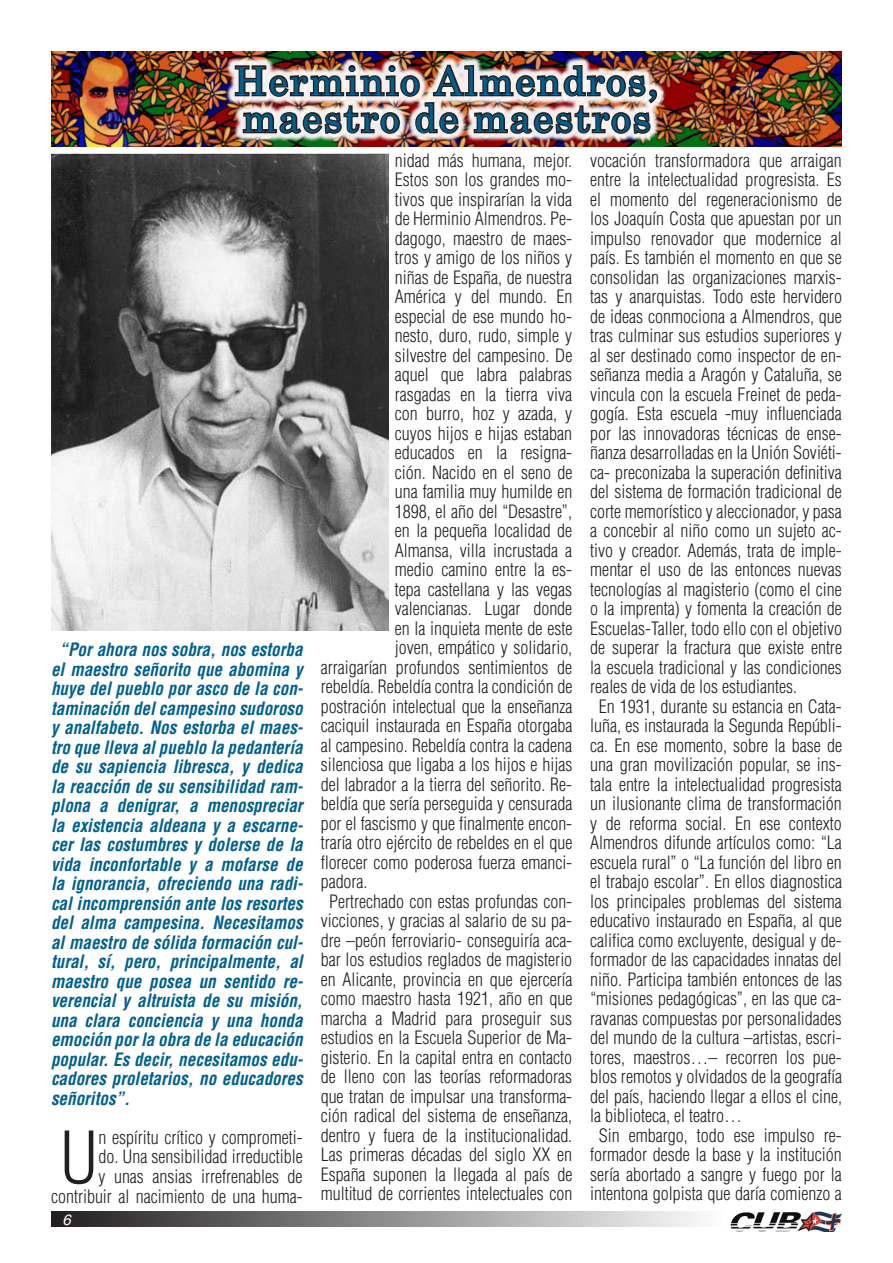
<style>
.page{position:relative;width:893px;height:1263px;background:#fff}
.page>*{position:absolute;margin:0;border:0;box-sizing:border-box;transform-origin:0 0}
.t1{font:300 condensed 70.05px "Helvetica LT Std";color:#231f20}
.t2{font:39px "Century Schoolbook";letter-spacing:.05em;color:#01608f}
.t3{font:300 condensed 18px/19.5px "Helvetica LT Std";color:#231f20;text-align:center}
.t4{font:italic 700 condensed 18px/19.5px "Helvetica LT Std";color:#01608f;text-align:justify;scale:.95 1}
.t5{font:italic 15px "Helvetica";color:#fff}
</style>
<div class="page">
<img style="left:51px;top:51px;width:790px;height:96px">
<div style="left:226px;top:56px;width:440px;height:87px;background:#fff;opacity:.93"></div>
<img style="left:233px;top:63px;width:425px;height:77px">
<img style="left:51px;top:154px;width:338px;height:476px">
<svg style="left:51px;top:1212px;width:646px;height:15px;background:#8b8889"></svg>
<img style="left:730px;top:1212px;width:112px;height:20px">
<p class="t2" style="left:234px;top:48px;width:426px">Herminio Almendros,</p>
<p class="t2" style="left:242px;top:85px;width:410px">maestro de maestros</p>
<p class="t4" style="left:51px;top:640px;width:267px;text-indent:9px">“Por ahora nos sobra, nos estorba el maestro señorito que abomina y huye del pueblo por asco de la con&shy;taminación del campesino sudoroso y analfabeto. Nos estorba el maes&shy;tro que lleva al pueblo la pedantería de su sapiencia libresca, y dedica la reacción de su sensibilidad ram&shy;plona a denigrar, a menospreciar la existencia aldeana y a escarne&shy;cer las costumbres y dolerse de la vida inconfortable y a mofarse de la ignorancia, ofreciendo una radi&shy;cal incomprensión ante los resortes del alma campesina. Necesitamos al maestro de sólida formación cul&shy;tural, sí, pero, principalmente, al maestro que posea un sentido re&shy;verencial y altruista de su misión, una clara conciencia y una honda emoción por la obra de la educación popular. Es decir, necesitamos edu&shy;cadores proletarios, no educadores señoritos”.</p>
<p class="t1" style="left:60px;top:1114px;width:40px">U</p>
<p class="t3" style="left:51px;top:1127px;width:253px;text-align:right">n espíritu crítico y comprometi-<br>do. Una sensibilidad irreductible<br>y unas ansias irrefrenables de contribuir al nacimiento de una huma-</p>
<p class="t5" style="left:63px;top:1211px;width:10px">6</p>
<p class="t3" style="left:395px;top:150px;width:179px">nidad más humana, mejor.</p>
<p class="t3" style="left:395px;top:170px;width:179px">Estos son los grandes mo-</p>
<p class="t3" style="left:395px;top:189px;width:179px">tivos que inspirarían la vida</p>
<p class="t3" style="left:395px;top:209px;width:179px">de Herminio Almendros. Pe-</p>
<p class="t3" style="left:395px;top:228px;width:179px">dagogo, maestro de maes-</p>
<p class="t3" style="left:395px;top:248px;width:179px">tros y amigo de los niños y</p>
<p class="t3" style="left:395px;top:267px;width:179px">niñas de España, de nuestra</p>
<p class="t3" style="left:395px;top:287px;width:179px">América y del mundo. En</p>
<p class="t3" style="left:395px;top:306px;width:179px">especial de ese mundo ho-</p>
<p class="t3" style="left:395px;top:326px;width:179px">nesto, duro, rudo, simple y</p>
<p class="t3" style="left:395px;top:345px;width:179px">silvestre del campesino. De</p>
<p class="t3" style="left:395px;top:365px;width:179px">aquel que labra palabras</p>
<p class="t3" style="left:395px;top:384px;width:179px">rasgadas en la tierra viva</p>
<p class="t3" style="left:395px;top:404px;width:179px">con burro, hoz y azada, y</p>
<p class="t3" style="left:395px;top:423px;width:179px">cuyos hijos e hijas estaban</p>
<p class="t3" style="left:395px;top:443px;width:179px">educados en la resigna-</p>
<p class="t3" style="left:395px;top:462px;width:179px">ción. Nacido en el seno de</p>
<p class="t3" style="left:395px;top:482px;width:179px">una familia muy humilde en</p>
<p class="t3" style="left:395px;top:501px;width:179px">1898, el año del “Desastre”,</p>
<p class="t3" style="left:395px;top:521px;width:179px">en la pequeña localidad de</p>
<p class="t3" style="left:395px;top:540px;width:179px">Almansa, villa incrustada a</p>
<p class="t3" style="left:395px;top:560px;width:179px">medio camino entre la es-</p>
<p class="t3" style="left:395px;top:579px;width:179px">tepa castellana y las vegas</p>
<p class="t3" style="left:395px;top:599px;width:179px">valencianas. Lugar donde</p>
<p class="t3" style="left:395px;top:618px;width:179px">en la inquieta mente de este</p>
<p class="t3" style="left:395px;top:638px;width:179px">joven, empático y solidario,</p>
<p class="t3" style="left:321px;top:657px;width:253px">arraigarían profundos sentimientos de</p>
<p class="t3" style="left:321px;top:677px;width:253px">rebeldía. Rebeldía contra la condición de</p>
<p class="t3" style="left:321px;top:696px;width:253px">postración intelectual que la enseñanza</p>
<p class="t3" style="left:321px;top:716px;width:253px">caciquil instaurada en España otorgaba</p>
<p class="t3" style="left:321px;top:735px;width:253px">al campesino. Rebeldía contra la cadena</p>
<p class="t3" style="left:321px;top:755px;width:253px">silenciosa que ligaba a los hijos e hijas</p>
<p class="t3" style="left:321px;top:774px;width:253px">del labrador a la tierra del señorito. Re-</p>
<p class="t3" style="left:321px;top:794px;width:253px">beldía que sería perseguida y censurada</p>
<p class="t3" style="left:321px;top:813px;width:253px">por el fascismo y que finalmente encon-</p>
<p class="t3" style="left:321px;top:833px;width:253px">traría otro ejército de rebeldes en el que</p>
<p class="t3" style="left:321px;top:852px;width:253px">florecer como poderosa fuerza emanci-</p>
<p class="t3" style="left:321px;top:872px;width:48px">padora.</p>
<p class="t3" style="left:321px;top:891px;width:253px">Pertrechado con estas profundas con&shy;vicciones, y gracias al salario de su pa&shy;dre –peón ferroviario- conseguiría aca&shy;bar los estudios reglados de magisterio en Alicante, provincia en que ejercería como maestro hasta 1921, año en que marcha a Madrid para proseguir sus estudios en la Escuela Superior de Ma&shy;gisterio. En la capital entra en contacto de lleno con las teorías reformadoras que tratan de impulsar una transforma&shy;ción radical del sistema de enseñanza, dentro y fuera de la institucionalidad.<br>Las primeras décadas del siglo XX en España suponen la llegada al país de multitud de corrientes intelectuales con</p>
<p class="t3" style="left:590px;top:150px;width:253px;text-align:justify">vocación transformadora que arraigan entre la intelectualidad progresista. Es el momento del regeneracionismo de los Joaquín Costa que apuestan por un impulso renovador que modernice al país. Es también el momento en que se consolidan las organizaciones marxis&shy;tas y anarquistas. Todo este hervidero de ideas conmociona a Almendros, que tras culminar sus estudios superiores y al ser destinado como inspector de en&shy;señanza media a Aragón y Cataluña, se vincula con la escuela Freinet de peda&shy;gogía. Esta escuela -muy influenciada por las innovadoras técnicas de ense&shy;ñanza desarrolladas en la Unión Soviéti&shy;ca- preconizaba la superación definitiva del sistema de formación tradicional de corte memorístico y aleccionador, y pasa a concebir al niño como un sujeto ac&shy;tivo y creador. Además, trata de imple&shy;mentar el uso de las entonces nuevas tecnologías al magisterio (como el cine o la imprenta) y fomenta la creación de Escuelas-Taller, todo ello con el objetivo de superar la fractura que existe entre la escuela tradicional y las condiciones reales de vida de los estudiantes.</p>
<p class="t3" style="left:590px;top:696px;width:253px;text-align:justify;text-indent:9px">En 1931, durante su estancia en Cata&shy;luña, es instaurada la Segunda Repúbli&shy;ca. En ese momento, sobre la base de una gran movilización popular, se ins&shy;tala entre la intelectualidad progresista un ilusionante clima de transformación y de reforma social. En ese contexto Almendros difunde artículos como: “La escuela rural” o “La función del libro en el trabajo escolar”. En ellos diagnostica los principales problemas del sistema educativo instaurado en España, al que califica como excluyente, desigual y de&shy;formador de las capacidades innatas del niño. Participa también entonces de las “misiones pedagógicas”, en las que ca&shy;ravanas compuestas por personalidades del mundo de la cultura –artistas, escri&shy;tores, maestros…– recorren los pue&shy;blos remotos y olvidados de la geografía del país, haciendo llegar a ellos el cine, la biblioteca, el teatro…</p>
<p class="t3" style="left:590px;top:1125px;width:253px">Sin embargo, todo ese impulso re&shy;formador desde la base y la institución sería abortado a sangre y fuego por la intentona golpista que daría comienzo a</p>
</div>
